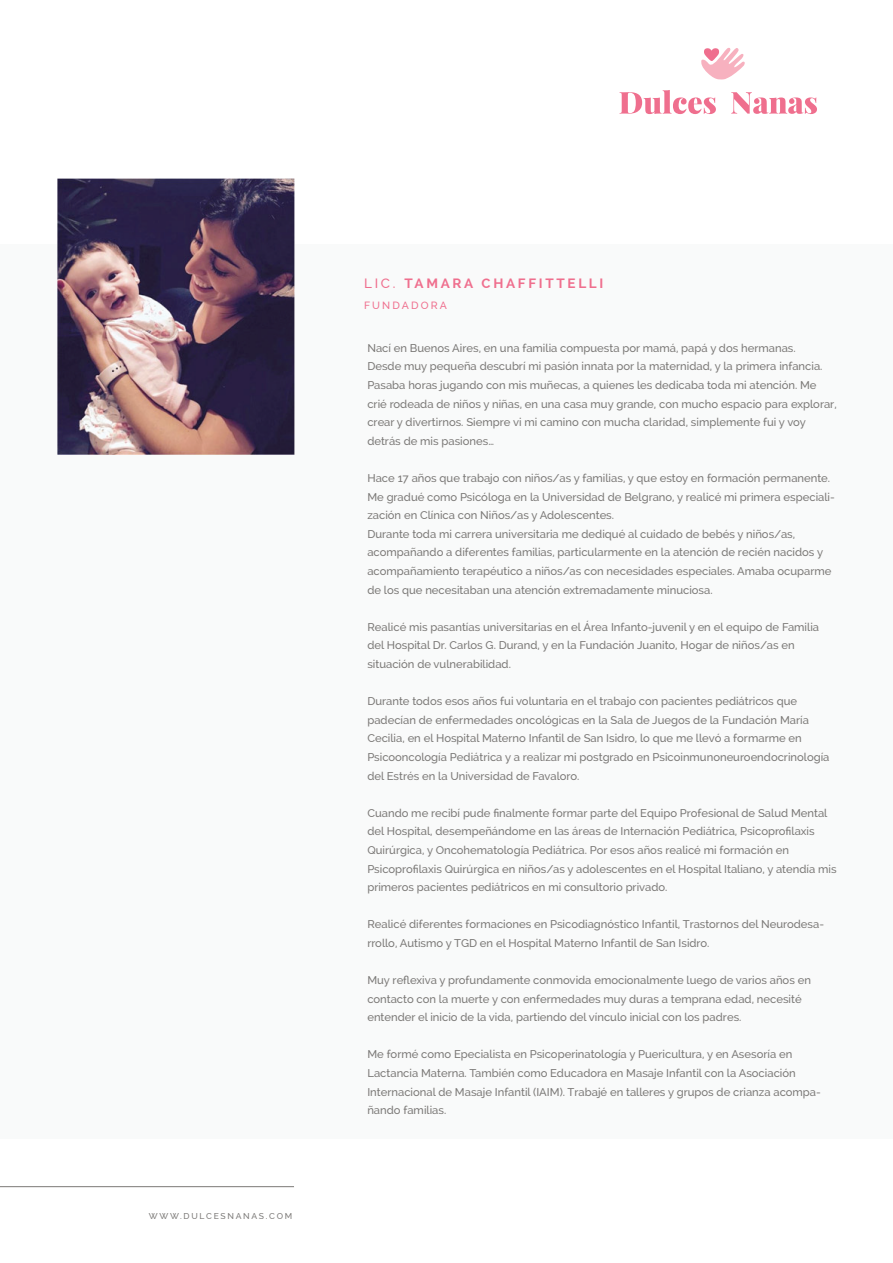
<style>
.page{position:relative;width:893px;height:1263px;background:#fff}
.page>*{position:absolute;margin:0;border:0;box-sizing:border-box;transform-origin:0 0}
.t1{font:700 13.5px "Raleway";letter-spacing:.2em;color:#ef6f8e}
.t2{font:500 11.25px/18.6px "Raleway";color:#7b7977}
.t3{font:500 10.5px "Raleway";letter-spacing:.2em;color:#ef6f8e}
.t4{font:500 8.55px "Raleway";letter-spacing:.2em;color:#7b7977}
.s1{font-weight:500}
</style>
<div class="page">
<div style="left:0;top:244px;width:892px;height:895px;background:#f6f8f8"></div>
<svg style="left:620px;top:90px;width:96px;height:24px"></svg>
<svg style="left:731px;top:92px;width:86px;height:22px"></svg>
<svg style="left:701px;top:48px;width:44px;height:32px"></svg>
<img style="left:57px;top:179px;width:237px;height:275px">
<p class="t4" style="left:149px;top:1211px;width:145px">WWW.DULCESNANAS.COM</p>
<p class="t1" style="left:364px;top:275px;width:241px"><span class="s1">LIC.</span> TAMARA CHAFFITTELLI</p>
<p class="t3" style="left:364px;top:299px;width:84px">FUNDADORA</p>
<p class="t2" style="left:367px;top:338px;width:471px">Nací en Buenos Aires, en una familia compuesta por mamá, papá y dos hermanas.<br>Desde muy pequeña descubrí mi pasión innata por la maternidad, y la primera infancia.<br>Pasaba horas jugando con mis muñecas, a quienes les dedicaba toda mi atención. Me crié rodeada de niños y niñas, en una casa muy grande, con mucho espacio para explorar, crear y divertirnos. Siempre vi mi camino con mucha claridad, simplemente fui y voy detrás de mis pasiones…</p>
<p class="t2" style="left:367px;top:469px;width:469px">Hace 17 años que trabajo con niños/as y familias, y que estoy en formación permanente.<br>Me gradué como Psicóloga en la Universidad de Belgrano, y realicé mi primera especiali&shy;zación en Clínica con Niños/as y Adolescentes.<br>Durante toda mi carrera universitaria me dediqué al cuidado de bebés y niños/as, acompañando a diferentes familias, particularmente en la atención de recién nacidos y acompañamiento terapéutico a niños/as con necesidades especiales. Amaba ocuparme de los que necesitaban una atención extremadamente minuciosa.</p>
<p class="t2" style="left:367px;top:617px;width:453px">Realicé mis pasantías universitarias en el Área Infanto-juvenil y en el equipo de Familia del Hospital Dr. Carlos G. Durand, y en la Fundación Juanito, Hogar de niños/as en situación de vulnerabilidad.</p>
<p class="t2" style="left:367px;top:692px;width:464px">Durante todos esos años fui voluntaria en el trabajo con pacientes pediátricos que padecían de enfermedades oncológicas en la Sala de Juegos de la Fundación María Cecilia, en el Hospital Materno Infantil de San Isidro, lo que me llevó a formarme en Psicooncología Pediátrica y a realizar mi postgrado en Psicoinmunoneuroendocrinología del Estrés en la Universidad de Favaloro.</p>
<p class="t2" style="left:367px;top:803px;width:471px">Cuando me recibí pude finalmente formar parte del Equipo Profesional de Salud Mental del Hospital, desempeñándome en las áreas de Internación Pediátrica, Psicoprofilaxis Quirúrgica, y Oncohematología Pediátrica. Por esos años realicé mi formación en Psicoprofilaxis Quirúrgica en niños/as y adolescentes en el Hospital Italiano, y atendía mis primeros pacientes pediátricos en mi consultorio privado.</p>
<p class="t2" style="left:367px;top:915px;width:458px">Realicé diferentes formaciones en Psicodiagnóstico Infantil, Trastornos del Neurodesa&shy;rrollo, Autismo y TGD en el Hospital Materno Infantil de San Isidro.</p>
<p class="t2" style="left:367px;top:971px;width:445px">Muy reflexiva y profundamente conmovida emocionalmente luego de varios años en contacto con la muerte y con enfermedades muy duras a temprana edad, necesité entender el inicio de la vida, partiendo del vínculo inicial con los padres.</p>
<p class="t2" style="left:367px;top:1045px;width:455px">Me formé como Epecialista en Psicoperinatología y Puericultura, y en Asesoría en Lactancia Materna. También como Educadora en Masaje Infantil con la Asociación Internacional de Masaje Infantil (IAIM). Trabajé en talleres y grupos de crianza acompa&shy;ñando familias.</p>
</div>
